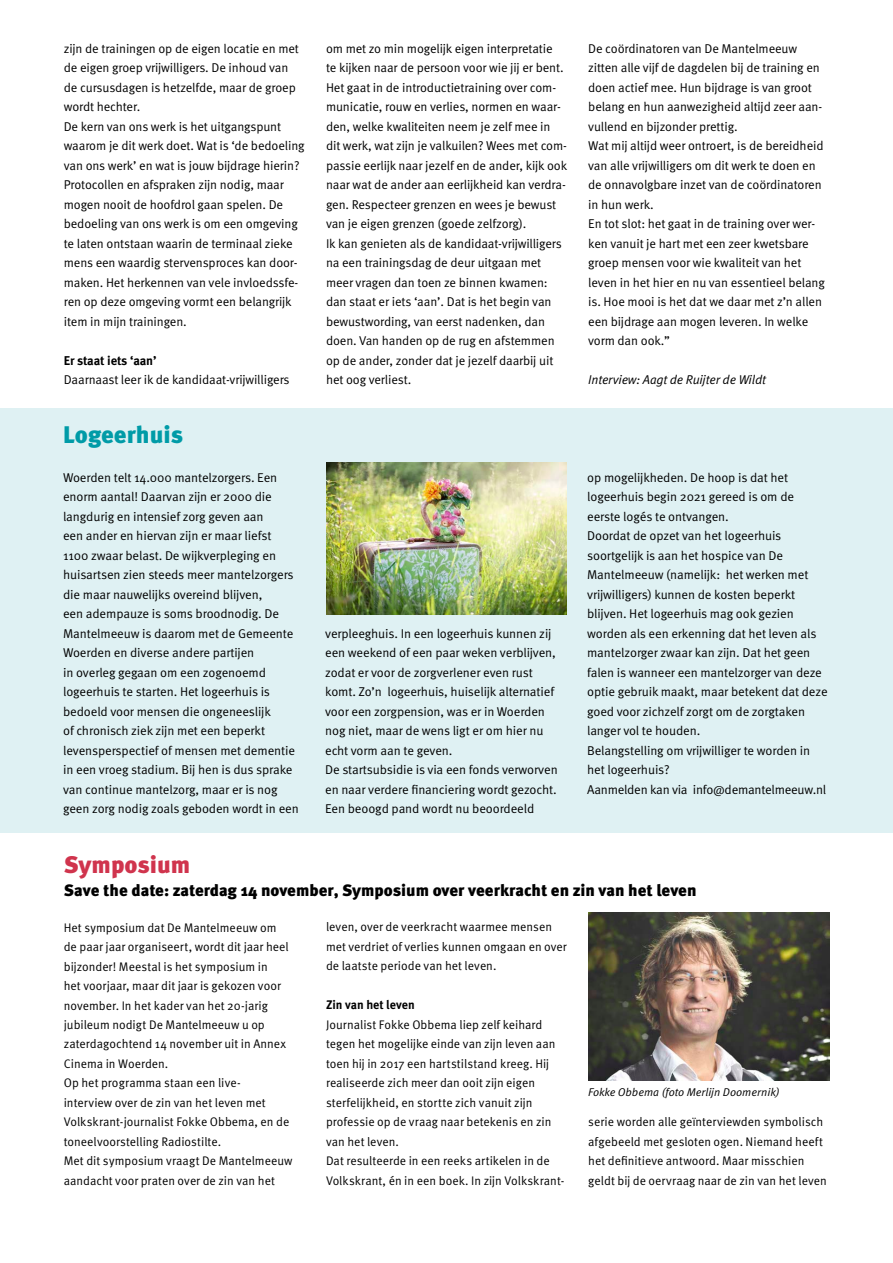
<style>
.page{position:relative;width:893px;height:1263px;background:#fff}
.page>*{position:absolute;margin:0;border:0;box-sizing:border-box;transform-origin:0 0}
.t1{font:900 24px "Meta Pro";color:#009ba7}
.t2{font:900 24px "Meta Pro";color:#d0344d}
.t3{font:900 16.5px "Meta Pro";color:#000}
.t4{font:12.75px/19.5px "Meta Pro";letter-spacing:-.01em;color:#000}
.t5{font:italic 12.75px "Meta Pro";letter-spacing:-.01em;color:#000}
.t6{font:700 12.75px "Meta Pro";letter-spacing:-.01em;color:#000}
.t7{font:12.45px/19.5px "Meta Pro";color:#000}
.t8{font:700 12.45px "Meta Pro";letter-spacing:-.005em;color:#000}
.t9{font:italic 11.25px "Meta Pro";color:#000}
</style>
<div class="page">
<div style="left:0;top:409px;width:893px;height:424px;background:#dff1f3"></div>
<img style="left:326px;top:462px;width:241px;height:152px">
<img style="left:588px;top:912px;width:241px;height:168px">
<p class="t4" style="left:64px;top:39px;width:242px">zijn de trainingen op de eigen locatie en met de eigen groep vrijwilligers. De inhoud van de cursusdagen is hetzelfde, maar de groep wordt hechter.<br>De kern van ons werk is het uitgangspunt waarom je dit werk doet. Wat is ‘de bedoeling van ons werk’ en wat is jouw bijdrage hierin?<br>Protocollen en afspraken zijn nodig, maar mogen nooit de hoofdrol gaan spelen. De bedoeling van ons werk is om een omgeving te laten ontstaan waarin de terminaal zieke mens een waardig stervensproces kan door&shy;maken. Het herkennen van vele invloedssfe&shy;ren op deze omgeving vormt een belangrijk item in mijn trainingen.</p>
<p class="t6" style="left:64px;top:352px;width:94px">Er staat iets ‘aan’</p>
<p class="t4" style="left:64px;top:371px;width:227px">Daarnaast leer ik de kandidaat-vrijwilligers</p>
<h1 class="t1" style="left:63px;top:419px;width:121px">Logeerhuis</h1>
<p class="t4" style="left:63px;top:468px;width:237px">Woerden telt 14.000 mantelzorgers. Een enorm aantal! Daarvan zijn er 2000 die langdurig en intensief zorg geven aan<br>een ander en hiervan zijn er maar liefst 1100 zwaar belast. De wijkverpleging en huisartsen zien steeds meer mantelzorgers die maar nauwelijks overeind blijven,<br>een adempauze is soms broodnodig. De Mantelmeeuw is daarom met de Gemeente Woerden en diverse andere partijen<br>in overleg gegaan om een zogenoemd logeerhuis te starten. Het logeerhuis is bedoeld voor mensen die ongeneeslijk<br>of chronisch ziek zijn met een beperkt levensperspectief of mensen met dementie in een vroeg stadium. Bij hen is dus sprake van continue mantelzorg, maar er is nog geen zorg nodig zoals geboden wordt in een</p>
<h1 class="t2" style="left:64px;top:849px;width:128px">Symposium</h1>
<p class="t4" style="left:326px;top:39px;width:243px">om met zo min mogelijk eigen interpretatie<br>te kijken naar de persoon voor wie jij er bent.<br>Het gaat in de introductietraining over com&shy;municatie, rouw en verlies, normen en waar&shy;den, welke kwaliteiten neem je zelf mee in dit werk, wat zijn je valkuilen? Wees met com&shy;passie eerlijk naar jezelf en de ander, kijk ook naar wat de ander aan eerlijkheid kan verdra&shy;gen. Respecteer grenzen en wees je bewust van je eigen grenzen (goede zelfzorg).<br>Ik kan genieten als de kandidaat-vrijwilligers na een trainingsdag de deur uitgaan met meer vragen dan toen ze binnen kwamen: dan staat er iets ‘aan’. Dat is het begin van bewustwording, van eerst nadenken, dan doen. Van handen op de rug en afstemmen op de ander, zonder dat je jezelf daarbij uit het oog verliest.</p>
<p class="t4" style="left:588px;top:39px;width:238px">De coördinatoren van De Mantelmeeuw zitten alle vijf de dagdelen bij de training en doen actief mee. Hun bijdrage is van groot belang en hun aanwezigheid altijd zeer aan&shy;vullend en bijzonder prettig.<br>Wat mij altijd weer ontroert, is de bereidheid van alle vrijwilligers om dit werk te doen en de onnavolgbare inzet van de coördinatoren in hun werk.<br>En tot slot: het gaat in de training over wer&shy;ken vanuit je hart met een zeer kwetsbare groep mensen voor wie kwaliteit van het leven in het hier en nu van essentieel belang is. Hoe mooi is het dat we daar met z’n allen een bijdrage aan mogen leveren. In welke vorm dan ook.”</p>
<p class="t5" style="left:588px;top:372px;width:179px">Interview: Aagt de Ruijter de Wildt</p>
<p class="t4" style="left:325px;top:624px;width:234px">verpleeghuis. In een logeerhuis kunnen zij een weekend of een paar weken verblijven, zodat er voor de zorgverlener even rust komt. Zo’n logeerhuis, huiselijk alternatief voor een zorgpension, was er in Woerden nog niet, maar de wens ligt er om hier nu echt vorm aan te geven.<br>De startsubsidie is via een fonds verworven en naar verdere financiering wordt gezocht.<br>Een beoogd pand wordt nu beoordeeld</p>
<p class="t4" style="left:587px;top:468px;width:242px">op mogelijkheden. De hoop is dat het logeerhuis begin 2021 gereed is om de eerste logés te ontvangen.<br>Doordat de opzet van het logeerhuis soortgelijk is aan het hospice van De Mantelmeeuw (namelijk: het werken met vrijwilligers) kunnen de kosten beperkt blijven. Het logeerhuis mag ook gezien worden als een erkenning dat het leven als mantelzorger zwaar kan zijn. Dat het geen falen is wanneer een mantelzorger van deze optie gebruik maakt, maar betekent dat deze goed voor zichzelf zorgt om de zorgtaken langer vol te houden.<br>Belangstelling om vrijwilliger te worden in het logeerhuis?<br>Aanmelden kan via info@demantelmeeuw.nl</p>
<p class="t3" style="left:64px;top:879px;width:634px">Save the date: zaterdag 14 november, Symposium over veerkracht en zin van het leven</p>
<p class="t7" style="left:64px;top:918px;width:230px">Het symposium dat De Mantelmeeuw om de paar jaar organiseert, wordt dit jaar heel bijzonder! Meestal is het symposium in<br>het voorjaar, maar dit jaar is gekozen voor november. In het kader van het 20-jarig jubileum nodigt De Mantelmeeuw u op zaterdagochtend 14 november uit in Annex Cinema in Woerden.<br>Op het programma staan een live-<br>interview over de zin van het leven met Volkskrant-journalist Fokke Obbema, en de toneelvoorstelling Radiostilte.<br>Met dit symposium vraagt De Mantelmeeuw aandacht voor praten over de zin van het</p>
<p class="t7" style="left:326px;top:918px;width:242px">leven, over de veerkracht waarmee mensen met verdriet of verlies kunnen omgaan en over de laatste periode van het leven.</p>
<p class="t8" style="left:326px;top:997px;width:90px">Zin van het leven</p>
<p class="t7" style="left:326px;top:1015px;width:240px">Journalist Fokke Obbema liep zelf keihard tegen het mogelijke einde van zijn leven aan toen hij in 2017 een hartstilstand kreeg. Hij realiseerde zich meer dan ooit zijn eigen sterfelijkheid, en stortte zich vanuit zijn professie op de vraag naar betekenis en zin van het leven.<br>Dat resulteerde in een reeks artikelen in de Volkskrant, én in een boek. In zijn Volkskrant-</p>
<p class="t9" style="left:588px;top:1084px;width:193px">Fokke Obbema (foto Merlijn Doomernik)</p>
<p class="t7" style="left:588px;top:1112px;width:240px">serie worden alle geïnterviewden symbolisch afgebeeld met gesloten ogen. Niemand heeft het definitieve antwoord. Maar misschien geldt bij de oervraag naar de zin van het leven</p>
</div>
